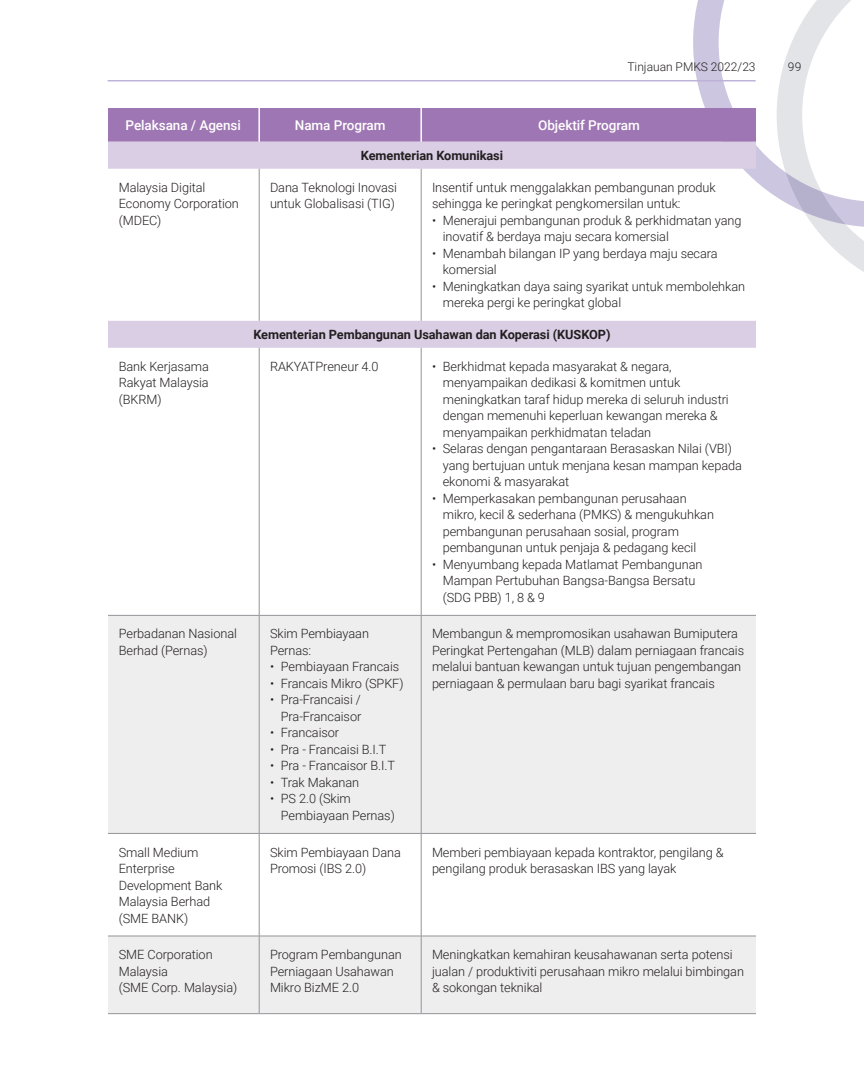
<style>
.page{position:relative;width:864px;height:1080px;background:#fff}
.page>*{position:absolute;margin:0;border:0;box-sizing:border-box;transform-origin:0 0}
.t1{font:500 13.5px "Roboto";letter-spacing:-.005em;color:#fff}
.t2{font:300 12.75px/16.5px "Roboto";letter-spacing:-.005em;color:#231f20}
.t3{font:700 12.75px "Roboto";letter-spacing:-.005em;color:#231f20}
.t4{font:300 12px "Roboto";color:#231f20}
</style>
<div class="page">
<svg style="left:689px;top:0;width:84px;height:195px"></svg>
<svg style="left:773px;top:0;width:91px;height:272px"></svg>
<hr style="left:108px;top:80px;width:648px;height:1px;background:#bdb2d7">
<div style="left:108px;top:108px;width:648px;height:34px;background:#9e76b3"></div>
<svg style="left:108px;top:142px;width:648px;height:206px"></svg>
<svg style="left:108px;top:616px;width:648px;height:397px;fill:#eeeeef"></svg>
<hr style="left:108px;top:1013px;width:151px;height:1px;background:#939598">
<hr style="left:259px;top:1013px;width:162px;height:1px;background:#939598">
<hr style="left:421px;top:1013px;width:335px;height:1px;background:#939598">
<hr style="left:108px;top:615px;width:151px;height:1px;background:#939598">
<hr style="left:259px;top:615px;width:162px;height:1px;background:#939598">
<hr style="left:421px;top:615px;width:335px;height:1px;background:#939598">
<hr style="left:108px;top:833px;width:151px;height:1px;background:#939598">
<hr style="left:259px;top:833px;width:162px;height:1px;background:#939598">
<hr style="left:421px;top:833px;width:335px;height:1px;background:#939598">
<hr style="left:108px;top:936px;width:151px;height:1px;background:#939598">
<hr style="left:259px;top:936px;width:162px;height:1px;background:#939598">
<hr style="left:421px;top:936px;width:335px;height:1px;background:#939598">
<hr style="left:258px;top:108px;width:2px;height:34px;background:#fff">
<hr style="left:420px;top:108px;width:2px;height:34px;background:#fff">
<hr style="left:259px;top:169px;width:1px;height:152px;background:#939598">
<hr style="left:421px;top:169px;width:1px;height:152px;background:#939598">
<hr style="left:259px;top:348px;width:1px;height:267px;background:#939598">
<hr style="left:421px;top:348px;width:1px;height:267px;background:#939598">
<hr style="left:259px;top:616px;width:1px;height:217px;background:#939598">
<hr style="left:421px;top:616px;width:1px;height:217px;background:#939598">
<hr style="left:259px;top:834px;width:1px;height:102px;background:#939598">
<hr style="left:421px;top:834px;width:1px;height:102px;background:#939598">
<hr style="left:259px;top:936px;width:1px;height:77px;background:#939598">
<hr style="left:421px;top:936px;width:1px;height:77px;background:#939598">
<p class="t4" style="left:627px;top:59px;width:130px">Tinjauan PMKS 2022/23</p>
<p class="t4" style="left:788px;top:59px;width:15px">99</p>
<p class="t1" style="left:126px;top:116px;width:117px">Pelaksana / Agensi</p>
<p class="t1" style="left:295px;top:116px;width:92px">Nama Program</p>
<p class="t1" style="left:538px;top:116px;width:103px">Objektif Program</p>
<p class="t3" style="left:361px;top:147px;width:144px">Kementerian Komunikasi</p>
<p class="t2" style="left:119px;top:179px;width:122px">Malaysia Digital<br>Economy Corporation (MDEC)</p>
<p class="t2" style="left:270px;top:179px;width:129px">Dana Teknologi Inovasi untuk Globalisasi (TIG)</p>
<p class="t2" style="left:432px;top:179px;width:285px">Insentif untuk menggalakkan pembangunan produk sehingga ke peringkat pengkomersilan untuk:</p>
<p class="t2" style="left:443px;top:212px;width:300px;text-indent:-11px">• Menerajui pembangunan produk &amp; perkhidmatan yang inovatif &amp; berdaya maju secara komersial</p>
<p class="t2" style="left:443px;top:245px;width:276px;text-indent:-11px">• Menambah bilangan IP yang berdaya maju secara komersial</p>
<p class="t2" style="left:443px;top:278px;width:304px;text-indent:-11px">• Meningkatkan daya saing syarikat untuk membolehkan mereka pergi ke peringkat global</p>
<p class="t3" style="left:253px;top:326px;width:359px">Kementerian Pembangunan Usahawan dan Koperasi (KUSKOP)</p>
<p class="t2" style="left:119px;top:358px;width:92px;text-align:justify">Bank Kerjasama Rakyat Malaysia (BKRM)</p>
<p class="t2" style="left:270px;top:358px;width:110px">RAKYATPreneur 4.0</p>
<p class="t2" style="left:443px;top:358px;width:287px;text-indent:-11px">• Berkhidmat kepada masyarakat &amp; negara, menyampaikan dedikasi &amp; komitmen untuk meningkatkan taraf hidup mereka di seluruh industri dengan memenuhi keperluan kewangan mereka &amp; menyampaikan perkhidmatan teladan</p>
<p class="t2" style="left:443px;top:440px;width:301px;text-indent:-11px">• Selaras dengan pengantaraan Berasaskan Nilai (VBI) yang bertujuan untuk menjana kesan mampan kepada ekonomi &amp; masyarakat</p>
<p class="t2" style="left:443px;top:490px;width:273px;text-indent:-11px">• Memperkasakan pembangunan perusahaan mikro, kecil &amp; sederhana (PMKS) &amp; mengukuhkan pembangunan perusahaan sosial, program pembangunan untuk penjaja &amp; pedagang kecil</p>
<p class="t2" style="left:443px;top:556px;width:261px;text-indent:-11px">• Menyumbang kepada Matlamat Pembangunan<br>Mampan Pertubuhan Bangsa-Bangsa Bersatu (SDG PBB) 1, 8 &amp; 9</p>
<p class="t2" style="left:119px;top:625px;width:120px">Perbadanan Nasional<br>Berhad (Pernas)</p>
<p class="t2" style="left:270px;top:625px;width:101px">Skim Pembiayaan<br>Pernas:</p>
<p class="t2" style="left:270px;top:658px;width:131px">• Pembiayaan Francais</p>
<p class="t2" style="left:270px;top:675px;width:135px">• Francais Mikro (SPKF)</p>
<p class="t2" style="left:270px;top:691px;width:92px">• Pra-Francaisi /</p>
<p class="t2" style="left:281px;top:708px;width:82px">Pra-Francaisor</p>
<p class="t2" style="left:270px;top:724px;width:71px">• Francaisor</p>
<p class="t2" style="left:270px;top:741px;width:118px">• Pra - Francaisi B.I.T</p>
<p class="t2" style="left:270px;top:757px;width:127px">• Pra - Francaisor B.I.T</p>
<p class="t2" style="left:270px;top:774px;width:91px">• Trak Makanan</p>
<p class="t2" style="left:281px;top:790px;width:116px;text-indent:-11px">• PS 2.0 (Skim<br>Pembiayaan Pernas)</p>
<p class="t2" style="left:432px;top:625px;width:314px">Membangun &amp; mempromosikan usahawan Bumiputera Peringkat Pertengahan (MLB) dalam perniagaan francais melalui bantuan kewangan untuk tujuan pengembangan perniagaan &amp; permulaan baru bagi syarikat francais</p>
<p class="t2" style="left:119px;top:843px;width:105px">Small Medium<br>Enterprise<br>Development Bank<br>Malaysia Berhad</p>
<p class="t2" style="left:119px;top:909px;width:71px">(SME BANK)</p>
<p class="t2" style="left:119px;top:946px;width:95px">SME Corporation<br>Malaysia</p>
<p class="t2" style="left:119px;top:979px;width:120px">(SME Corp. Malaysia)</p>
<p class="t2" style="left:270px;top:843px;width:132px">Skim Pembiayaan Dana<br>Promosi (IBS 2.0)</p>
<p class="t2" style="left:432px;top:843px;width:293px">Memberi pembiayaan kepada kontraktor, pengilang &amp; pengilang produk berasaskan IBS yang layak</p>
<p class="t2" style="left:270px;top:946px;width:133px">Program Pembangunan<br>Perniagaan Usahawan<br>Mikro BizME 2.0</p>
<p class="t2" style="left:432px;top:946px;width:314px">Meningkatkan kemahiran keusahawanan serta potensi jualan / produktiviti perusahaan mikro melalui bimbingan &amp; sokongan teknikal</p>
</div>
